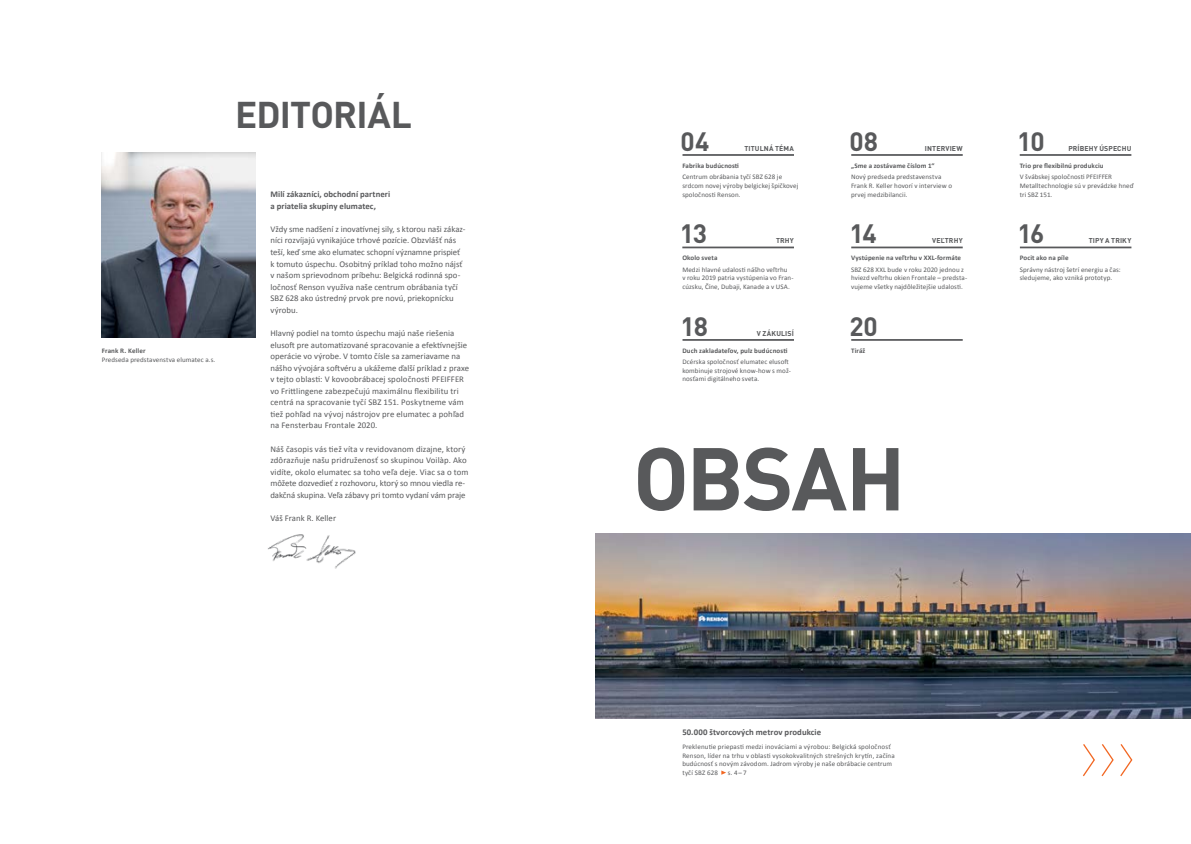
<style>
.page{position:relative;width:1191px;height:844px;background:#fff}
.page>*{position:absolute;margin:0;border:0;box-sizing:border-box;transform-origin:0 0}
.t1{font:700 87.5px "DIN Pro";letter-spacing:-.025em;color:#58595b}
.t2{font:700 36.75px "DIN Pro";letter-spacing:-.02em;color:#58595b}
.t3{font:700 26.25px "DIN Pro";letter-spacing:-.045em;color:#58595b}
.t4{font:8.75px/11.5px "Calibri";letter-spacing:.005em;color:#58595b}
.t5{font:700 8.75px/11.5px "Calibri";letter-spacing:.005em;color:#58595b}
.t6{font:7px/8.8px "Calibri";letter-spacing:.01em;color:#58595b}
.t7{font:700 7px "Calibri";letter-spacing:.015em;color:#58595b}
.t8{font:700 7px "DIN Pro";letter-spacing:.02em;color:#58595b}
</style>
<div class="page">
<img style="left:102px;top:152px;width:153px;height:185px">
<img style="left:595px;top:533px;width:596px;height:185px">
<hr style="left:682px;top:154px;width:112px;height:2px;background:#58595b">
<hr style="left:851px;top:154px;width:111px;height:2px;background:#58595b">
<hr style="left:1019px;top:154px;width:112px;height:2px;background:#58595b">
<hr style="left:682px;top:246px;width:112px;height:2px;background:#58595b">
<hr style="left:851px;top:246px;width:111px;height:2px;background:#58595b">
<hr style="left:1020px;top:246px;width:111px;height:2px;background:#58595b">
<hr style="left:682px;top:339px;width:112px;height:2px;background:#58595b">
<hr style="left:851px;top:339px;width:111px;height:2px;background:#58595b">
<svg style="left:1083px;top:744px;width:50px;height:33px"></svg>
<svg style="left:721px;top:770px;width:5px;height:4px"></svg>
<img style="left:267px;top:534px;width:89px;height:35px">
<h2 class="t2" style="left:235px;top:90px;width:178px">EDITORIÁL</h2>
<p class="t7" style="left:102px;top:346px;width:45px">Frank R. Keller</p>
<p class="t6" style="left:102px;top:354px;width:115px">Predseda predstavenstva elumatec a.s.</p>
<p class="t5" style="left:270px;top:188px;width:121px">Milí zákazníci, obchodní partneri a priatelia skupiny elumatec,</p>
<p class="t4" style="left:270px;top:223px;width:196px">Vždy sme nadšení z inovatívnej sily, s ktorou naši zákaz&shy;níci rozvíjajú vynikajúce trhové pozície. Obzvlášť nás teší, keď sme ako elumatec schopní významne prispieť k tomuto úspechu. Osobitný príklad toho možno nájsť v našom sprievodnom príbehu: Belgická rodinná spo&shy;ločnosť Renson využíva naše centrum obrábania tyčí SBZ 628 ako ústredný prvok pre novú, priekopnícku výrobu.</p>
<p class="t4" style="left:270px;top:327px;width:200px">Hlavný podiel na tomto úspechu majú naše riešenia elusoft pre automatizované spracovanie a efektívnejšie operácie vo výrobe. V tomto čísle sa zameriavame na nášho vývojára softvéru a ukážeme ďalší príklad z praxe v tejto oblasti: V kovoobrábacej spoločnosti PFEIFFER vo Frittlingene zabezpečujú maximálnu flexibilitu tri centrá na spracovanie tyčí SBZ 151. Poskytneme vám tiež pohľad na vývoj nástrojov pre elumatec a pohľad na Fensterbau Frontale 2020.</p>
<p class="t4" style="left:270px;top:442px;width:200px">Náš časopis vás tiež víta v revidovanom dizajne, ktorý zdôrazňuje našu pridruženosť so skupinou Voilàp. Ako vidíte, okolo elumatec sa toho veľa deje. Viac sa o tom môžete dozvedieť z rozhovoru, ktorý so mnou viedla re&shy;dakčná skupina. Veľa zábavy pri tomto vydaní vám praje</p>
<p class="t4" style="left:270px;top:511px;width:67px">Váš Frank R. Keller</p>
<h3 class="t3" style="left:680px;top:124px;width:30px">04</h3>
<p class="t8" style="left:744px;top:144px;width:51px">TITULNÁ TÉMA</p>
<h3 class="t3" style="left:849px;top:124px;width:30px">08</h3>
<p class="t8" style="left:925px;top:144px;width:39px">INTERVIEW</p>
<p class="t7" style="left:682px;top:161px;width:58px">Fabrika budúcnosti</p>
<p class="t6" style="left:682px;top:172px;width:117px">Centrum obrábania tyčí SBZ 628 je srdcom novej výroby belgickej špičkovej spoločnosti Renson.</p>
<p class="t7" style="left:851px;top:161px;width:85px">„Sme a zostávame číslom 1“</p>
<p class="t6" style="left:851px;top:172px;width:102px">Nový predseda predstavenstva<br>Frank R. Keller hovorí v interview o prvej medzibilancii.</p>
<h3 class="t3" style="left:680px;top:216px;width:29px">13</h3>
<p class="t8" style="left:776px;top:236px;width:19px">TRHY</p>
<h3 class="t3" style="left:849px;top:216px;width:29px">14</h3>
<p class="t8" style="left:932px;top:236px;width:32px">VEĽTRHY</p>
<p class="t7" style="left:682px;top:253px;width:37px">Okolo sveta</p>
<p class="t6" style="left:682px;top:264px;width:113px">Medzi hlavné udalosti nášho veľtrhu<br>v roku 2019 patria vystúpenia vo Fran&shy;cúzsku, Číne, Dubaji, Kanade a v USA.</p>
<p class="t7" style="left:851px;top:253px;width:111px">Vystúpenie na veľtrhu v XXL-formáte</p>
<p class="t6" style="left:851px;top:264px;width:118px">SBZ 628 XXL bude v roku 2020 jednou z hviezd veľtrhu okien Frontale – predsta&shy;vujeme všetky najdôležitejšie udalosti.</p>
<h3 class="t3" style="left:680px;top:308px;width:29px">18</h3>
<p class="t8" style="left:757px;top:328px;width:38px">V ZÁKULISÍ</p>
<h3 class="t3" style="left:849px;top:308px;width:30px">20</h3>
<p class="t7" style="left:682px;top:346px;width:107px">Duch zakladateľov, pulz budúcnosti</p>
<p class="t6" style="left:682px;top:357px;width:110px">Dcérska spoločnosť elumatec elusoft kombinuje strojové know-how s mož&shy;nosťami digitálneho sveta.</p>
<p class="t7" style="left:851px;top:346px;width:16px">Tiráž</p>
<h1 class="t1" style="left:633px;top:419px;width:274px">OBSAH</h1>
<h3 class="t3" style="left:1017px;top:124px;width:29px">10</h3>
<p class="t8" style="left:1068px;top:144px;width:64px">PRÍBEHY ÚSPECHU</p>
<p class="t7" style="left:1019px;top:161px;width:85px">Trio pre flexibilnú produkciu</p>
<p class="t6" style="left:1019px;top:172px;width:115px">V švábskej spoločnosti PFEIFFER<br>Metalltechnologie sú v prevádzke hneď tri SBZ 151.</p>
<h3 class="t3" style="left:1017px;top:216px;width:28px">16</h3>
<p class="t8" style="left:1088px;top:236px;width:44px">TIPY A TRIKY</p>
<p class="t7" style="left:1019px;top:253px;width:50px">Pocit ako na píle</p>
<p class="t6" style="left:1019px;top:264px;width:103px">Správny nástroj šetrí energiu a čas: sledujeme, ako vzniká prototyp.</p>
<p class="t5" style="left:682px;top:726px;width:140px">50.000 štvorcových metrov produkcie</p>
<p class="t6" style="left:682px;top:741px;width:214px">Preklenutie priepasti medzi inováciami a výrobou: Belgická spoločnosť Renson, líder na trhu v oblasti vysokokvalitných strešných krytín, začína budúcnosť s novým závodom. Jadrom výroby je naše obrábacie centrum tyčí SBZ 628</p>
<p class="t6" style="left:728px;top:767px;width:20px">s. 4–7</p>
</div>
